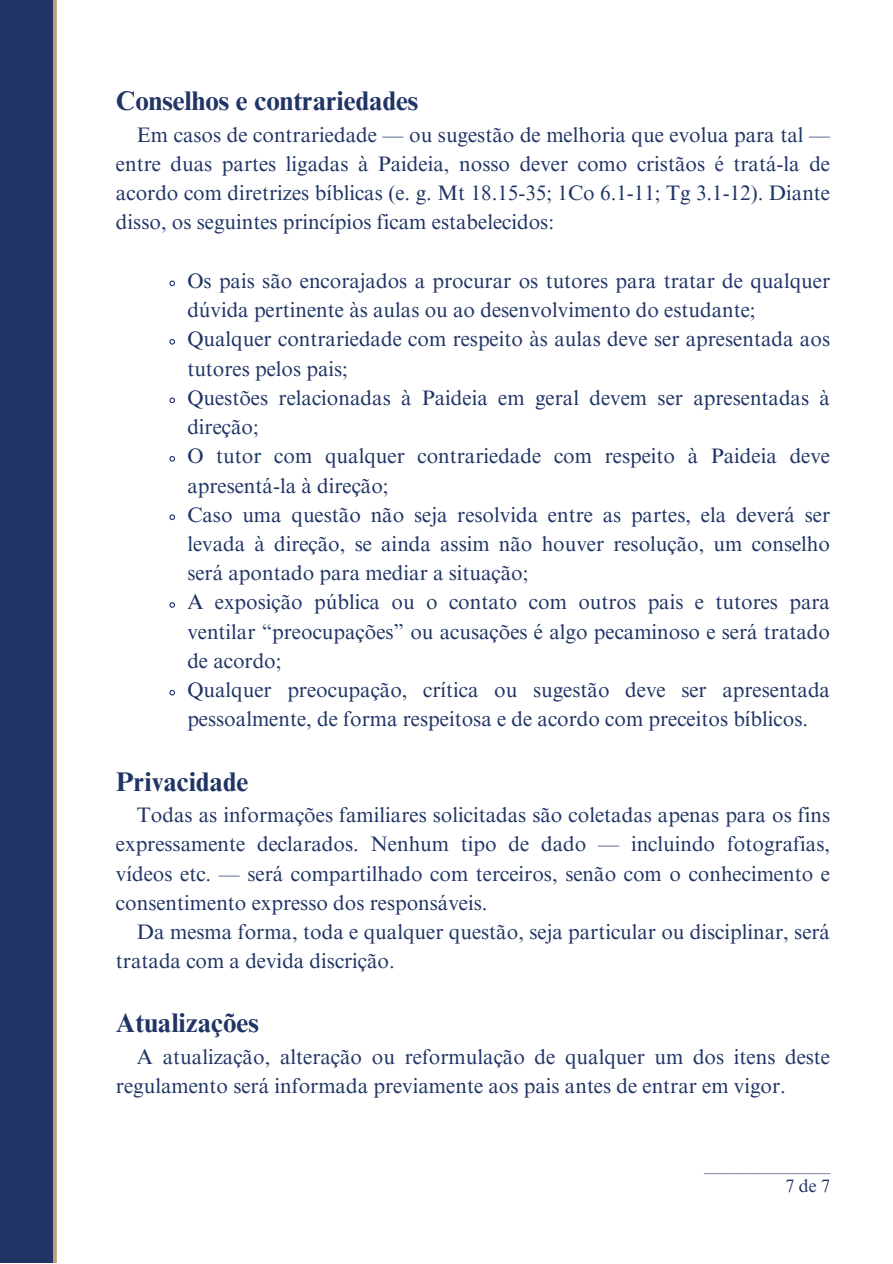
<style>
.page{position:relative;width:893px;height:1264px;background:#fff}
.page>*{position:absolute;margin:0;border:0;box-sizing:border-box;transform-origin:0 0}
.t1{font:700 27px "Times NRMT Pro";color:#203465}
.t2{font:21px/29.2px "Times NRMT Pro";color:#203465}
.t3{font:18px "Times NRMT Pro";color:#203465}
.s1{color:#fff}
</style>
<div class="page">
<div style="left:0;top:0;width:892px;height:1262px;background:#203465"></div>
<div style="left:53px;top:0;width:839px;height:1262px;background:#fff"></div>
<svg style="left:168px;top:280px;width:8px;height:7px"></svg>
<svg style="left:168px;top:338px;width:8px;height:7px"></svg>
<svg style="left:168px;top:396px;width:8px;height:8px"></svg>
<svg style="left:168px;top:455px;width:8px;height:7px"></svg>
<svg style="left:168px;top:513px;width:8px;height:8px"></svg>
<svg style="left:168px;top:601px;width:8px;height:7px"></svg>
<svg style="left:168px;top:689px;width:8px;height:7px"></svg>
<p class="t1" style="left:116px;top:91px;width:304px">Conselhos e contrariedades</p>
<p class="t2" style="left:116px;top:122px;width:715px;text-align:justify"><span class="s1">—</span>Em casos de contrariedade — ou sugestão de melhoria que evolua para tal — entre duas partes ligadas à Paideia, nosso dever como cristãos é tratá-la de acordo com diretrizes bíblicas (e. g. Mt 18.15-35; 1Co 6.1-11; Tg 3.1-12). Diante disso, os seguintes princípios ficam estabelecidos:</p>
<p class="t2" style="left:187px;top:269px;width:644px">Os pais são encorajados a procurar os tutores para tratar de qualquer dúvida pertinente às aulas ou ao desenvolvimento do estudante;</p>
<p class="t2" style="left:187px;top:327px;width:644px">Qualquer contrariedade com respeito às aulas deve ser apresentada aos tutores pelos pais;</p>
<p class="t2" style="left:187px;top:385px;width:644px">Questões relacionadas à Paideia em geral devem ser apresentadas à direção;</p>
<p class="t2" style="left:187px;top:444px;width:644px">O tutor com qualquer contrariedade com respeito à Paideia deve apresentá-la à direção;</p>
<p class="t2" style="left:187px;top:502px;width:644px;text-align:justify">Caso uma questão não seja resolvida entre as partes, ela deverá ser levada à direção, se ainda assim não houver resolução, um conselho será apontado para mediar a situação;</p>
<p class="t2" style="left:187px;top:590px;width:644px;text-align:justify">A exposição pública ou o contato com outros pais e tutores para ventilar “preocupações” ou acusações é algo pecaminoso e será tratado de acordo;</p>
<p class="t2" style="left:187px;top:678px;width:644px">Qualquer preocupação, crítica ou sugestão deve ser apresentada pessoalmente, de forma respeitosa e de acordo com preceitos bíblicos.</p>
<p class="t1" style="left:116px;top:771px;width:134px">Privacidade</p>
<p class="t2" style="left:116px;top:802px;width:715px;text-align:justify"><span class="s1">—</span>Todas as informações familiares solicitadas são coletadas apenas para os fins expressamente declarados. Nenhum tipo de dado — incluindo fotografias, vídeos etc. — será compartilhado com terceiros, senão com o conhecimento e consentimento expresso dos responsáveis.</p>
<p class="t2" style="left:116px;top:919px;width:715px"><span class="s1">—</span>Da mesma forma, toda e qualquer questão, seja particular ou disciplinar, será tratada com a devida discrição.</p>
<p class="t1" style="left:116px;top:1012px;width:144px">Atualizações</p>
<p class="t2" style="left:116px;top:1044px;width:715px"><span class="s1">—</span>A atualização, alteração ou reformulação de qualquer um dos itens deste regulamento será informada previamente aos pais antes de entrar em vigor.</p>
<p class="t3" style="left:704px;top:1164px;width:127px">———————</p>
<p class="t3" style="left:785px;top:1179px;width:46px">7de7</p>
</div>
